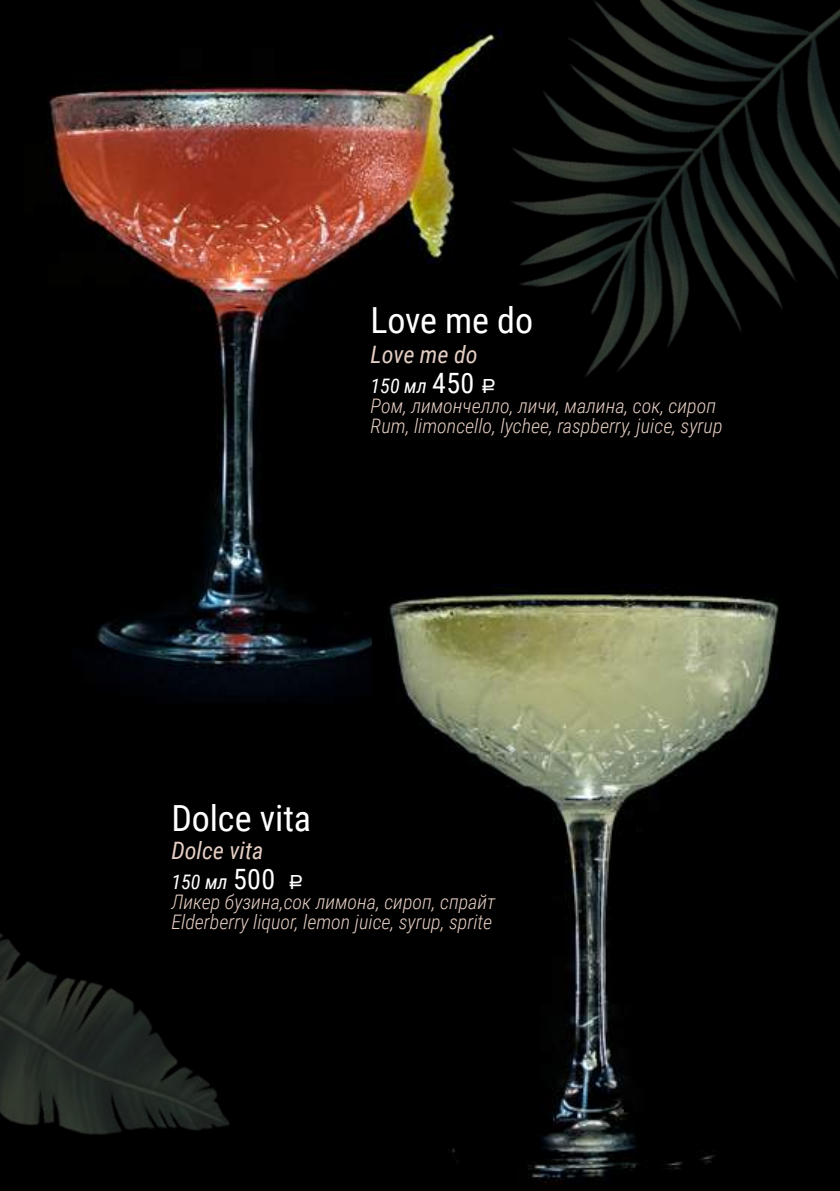
<style>
.page{position:relative;width:840px;height:1191px;background:#fff}
.page>*{position:absolute;margin:0;border:0;box-sizing:border-box;transform-origin:0 0}
.t1{font:36px "Roboto Condensed";letter-spacing:-.005em;color:#fff}
.t2{font:italic 24px "Roboto Condensed";color:#e4cec3}
.t3{font:italic 300 20px/20px "Roboto Condensed";color:#e4cec3}
.s1{font-weight:400;color:#fff}
.s2{font-weight:400;font-style:normal;font-size:28px;color:#fff}
.s3{font-family:"ALS Rubl";font-weight:400;font-style:normal;color:#fff}
</style>
<div class="page">
<div style="left:0;top:0;width:839px;height:1191px;background:#000"></div>
<img style="left:47px;top:81px;width:325px;height:617px">
<img style="left:389px;top:584px;width:390px;height:600px">
<img style="left:0;top:933px;width:230px;height:202px">
<img style="left:357px;top:0;width:482px;height:474px">
<h1 class="t1" style="left:370px;top:295px;width:164px">Love me do</h1>
<p class="t2" style="left:370px;top:338px;width:108px">Love me do</p>
<p class="t3" style="left:370px;top:375px;width:353px"><span class="s1">150 мл</span> <span class="s2">450</span> <span class="s3">a<br></span>Ром, лимончелло, личи, малина, сок, сироп<br>Rum, limoncello, lychee, raspberry, juice, syrup</p>
<h1 class="t1" style="left:171px;top:793px;width:141px">Dolce vita</h1>
<p class="t2" style="left:171px;top:834px;width:93px">Dolce vita</p>
<p class="t3" style="left:171px;top:871px;width:325px"><span class="s1">150 мл</span> <span class="s2">500</span> <span class="s3">a<br></span>Ликер бузина,сок лимона, сироп, спрайт<br>Elderberry liquor, lemon juice, syrup, sprite</p>
</div>
